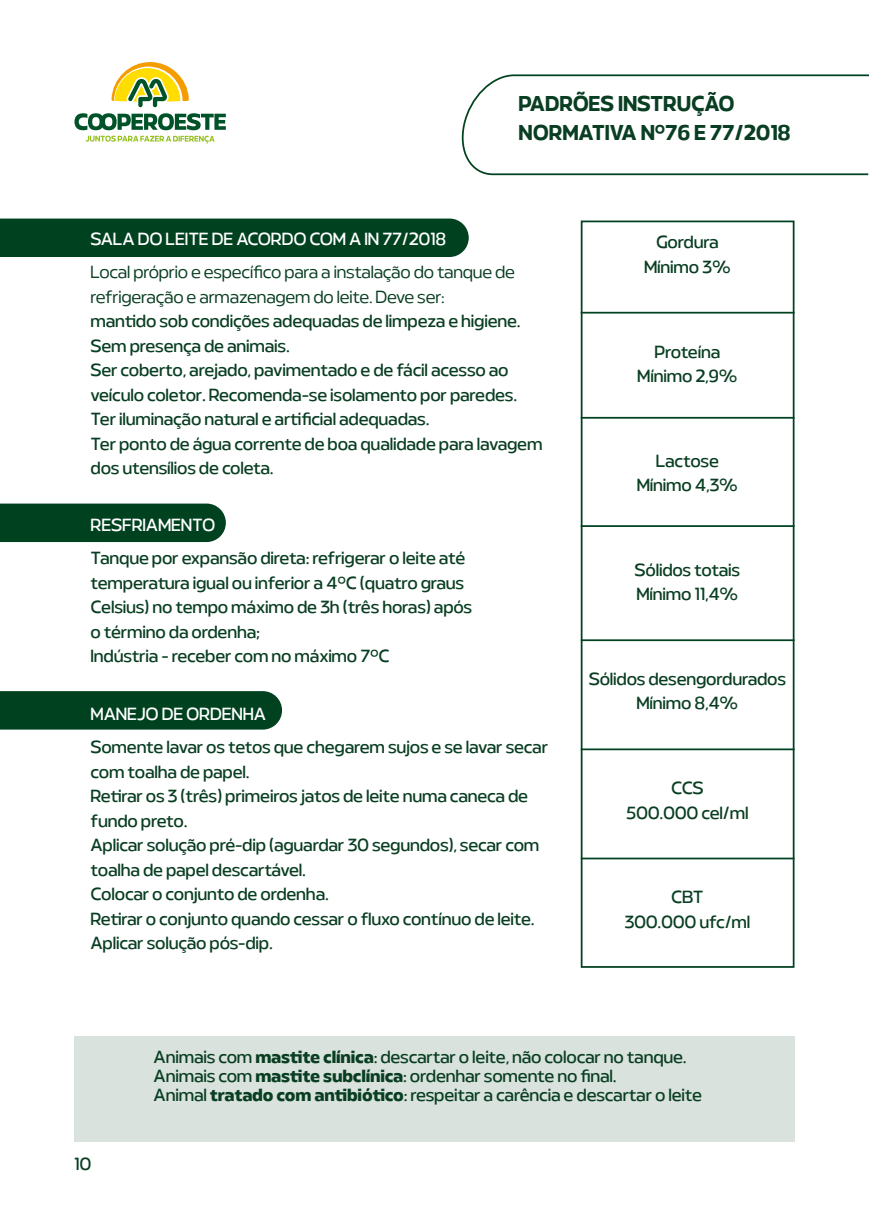
<style>
.page{position:relative;width:869px;height:1216px;background:#fff}
.page>*{position:absolute;margin:0;border:0;box-sizing:border-box;transform-origin:0 0}
.t1{font:600 19.25px/29.8px "Meutas";color:#093e22}
.t2{font:15.75px/24.5px "Meutas";color:#093e22;text-align:center}
.t3{font:300 15.75px/24.5px "Meutas";color:#093e22}
.t4{font:15.75px "Meutas";color:#fff}
.s1{font-weight:700}
</style>
<div class="page">
<svg style="left:74px;top:113px;width:152px;height:17px"></svg>
<svg style="left:86px;top:136px;width:128px;height:7px"></svg>
<svg style="left:111px;top:62px;width:78px;height:45px"></svg>
<div style="left:0;top:218px;width:468px;height:39px;background:#00421f"></div>
<div style="left:74px;top:1035px;width:720px;height:106px;background:#d9e2dd"></div>
<div style="left:0;top:691px;width:282px;height:38px;background:#00421f"></div>
<div style="left:0;top:503px;width:226px;height:39px;background:#00421f"></div>
<svg style="left:461px;top:74px;width:407px;height:102px"></svg>
<div style="left:580px;top:220px;width:214px;height:747px;border:2px solid #00421f"></div>
<hr style="left:580px;top:312px;width:214px;height:1px;background:#00421f">
<hr style="left:580px;top:417px;width:214px;height:1px;background:#00421f">
<hr style="left:580px;top:525px;width:214px;height:2px;background:#00421f">
<hr style="left:580px;top:639px;width:214px;height:2px;background:#00421f">
<hr style="left:580px;top:748px;width:214px;height:2px;background:#00421f">
<hr style="left:580px;top:857px;width:214px;height:2px;background:#00421f">
<p class="t1" style="left:518px;top:88px;width:273px">PADRÕES INSTRUÇÃO<br>NORMATIVA N°76 E 77/2018</p>
<p class="t4" style="left:91px;top:228px;width:357px">SALA DO LEITE DE ACORDO COM A IN 77/2018</p>
<p class="t3" style="left:91px;top:259px;width:425px">Local próprio e específico para a instalação do tanque de refrigeração e armazenagem do leite. Deve ser:</p>
<p class="t2" style="left:91px;top:308px;width:453px;text-align:left">mantido sob condições adequadas de limpeza e higiene.<br>Sem presença de animais.<br>Ser coberto, arejado, pavimentado e de fácil acesso ao veículo coletor. Recomenda-se isolamento por paredes.<br>Ter iluminação natural e artificial adequadas.<br>Ter ponto de água corrente de boa qualidade para lavagem dos utensílios de coleta.</p>
<p class="t4" style="left:91px;top:514px;width:126px">RESFRIAMENTO</p>
<p class="t2" style="left:91px;top:545px;width:383px;text-align:left">Tanque por expansão direta: refrigerar o leite até temperatura igual ou inferior a 4°C (quatro graus Celsius) no tempo máximo de 3h (três horas) após o término da ordenha;<br>Indústria - receber com no máximo 7°C</p>
<p class="t4" style="left:91px;top:703px;width:177px">MANEJO DE ORDENHA</p>
<p class="t2" style="left:91px;top:734px;width:458px;text-align:left">Somente lavar os tetos que chegarem sujos e se lavar secar com toalha de papel.<br>Retirar os 3 (três) primeiros jatos de leite numa caneca de fundo preto.<br>Aplicar solução pré-dip (aguardar 30 segundos), secar com toalha de papel descartável.<br>Colocar o conjunto de ordenha.<br>Retirar o conjunto quando cessar o fluxo contínuo de leite.<br>Aplicar solução pós-dip.</p>
<p class="t2" style="left:644px;top:230px;width:88px">Gordura<br>Mínimo 3%</p>
<p class="t2" style="left:637px;top:339px;width:101px">Proteína<br>Mínimo 2,9%</p>
<p class="t2" style="left:636px;top:448px;width:102px">Lactose<br>Mínimo 4,3%</p>
<p class="t2" style="left:634px;top:557px;width:107px;text-align:left">Sólidos totais<br>Mínimo 11,4%</p>
<p class="t2" style="left:588px;top:666px;width:198px">Sólidos desengordurados<br>Mínimo 8,4%</p>
<p class="t2" style="left:626px;top:775px;width:123px">CCS<br>500.000 cel/ml</p>
<p class="t2" style="left:624px;top:884px;width:127px">CBT<br>300.000 ufc/ml</p>
<p class="t2" style="left:74px;top:1151px;width:18px">10</p>
<p class="t2" style="left:154px;top:1047px;width:549px;line-height:18.9px;text-align:left">Animais com <span class="s1">mastite clínica</span>: descartar o leite, não colocar no tanque.<br>Animais com <span class="s1">mastite subclínica</span>: ordenhar somente no final.<br>Animal <span class="s1">tratado com antibiótico</span>: respeitar a carência e descartar o leite</p>
</div>
